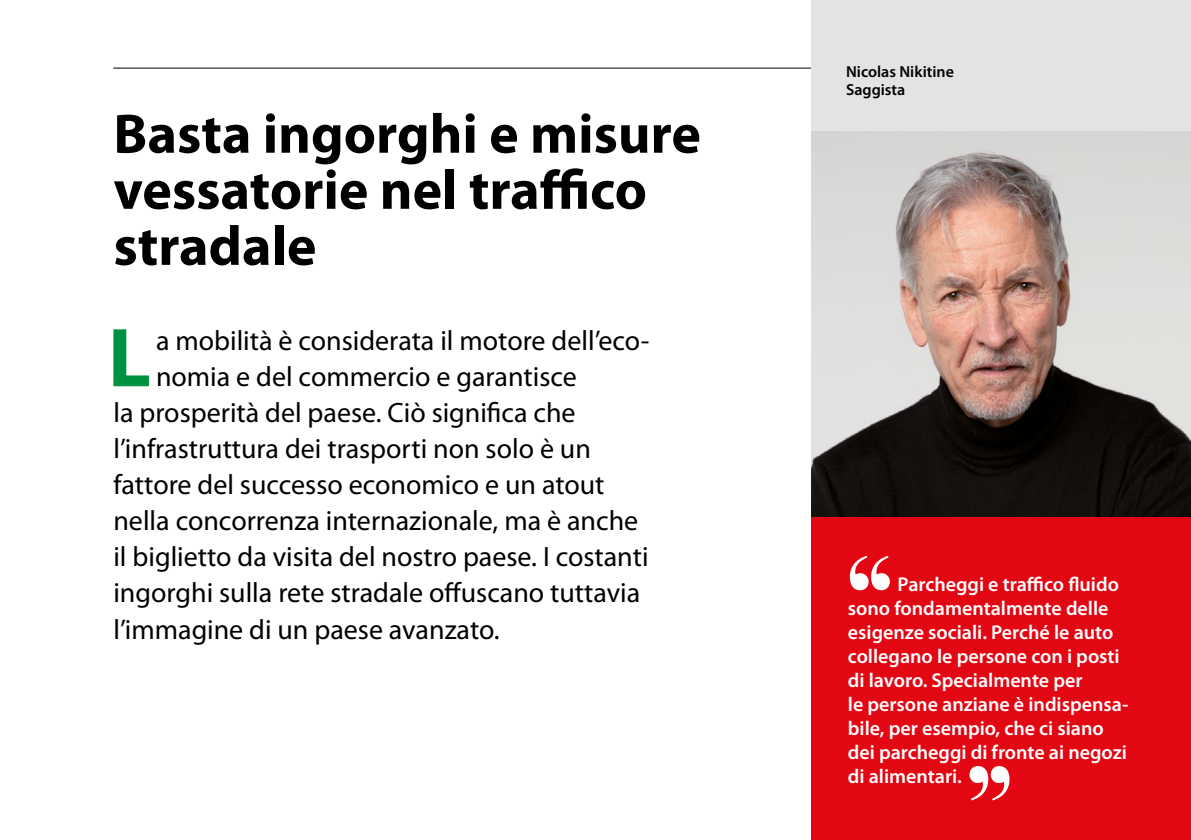
<style>
.page{position:relative;width:1191px;height:840px;background:#fff}
.page>*{position:absolute;margin:0;border:0;box-sizing:border-box;transform-origin:0 0}
.t1{font:700 84.4px "Myriad Pro";color:#009240}
.t2{font:700 56px/56px "Myriad Pro";color:#000}
.t3{font:28px "Myriad Pro";color:#000}
.t4{font:600 20px/24px "Myriad Pro";color:#fff}
.t5{font:600 16px "Myriad Pro";color:#000}
</style>
<div class="page">
<hr style="left:113px;top:68px;width:1010px;height:1px;background:#000">
<div style="left:811px;top:0;width:380px;height:184px;background:#e3e3e3"></div>
<div style="left:811px;top:516px;width:380px;height:323px;background:#e30613"></div>
<svg style="left:850px;top:556px;width:40px;height:34px"></svg>
<svg style="left:969px;top:766px;width:40px;height:34px"></svg>
<img style="left:811px;top:131px;width:380px;height:385px">
<p class="t2" style="left:113px;top:104px;width:589px">Basta ingorghi e misure vessatorie nel traffico stradale</p>
<p class="t1" style="left:108px;top:302px;width:45px">L</p>
<p class="t3" style="left:156px;top:323px;width:495px">a mobilità è considerata il motore dell’eco-</p>
<p class="t3" style="left:156px;top:359px;width:422px">nomia e del commercio e garantisce</p>
<p class="t3" style="left:113px;top:395px;width:464px">la prosperità del paese. Ciò significa che</p>
<p class="t3" style="left:113px;top:431px;width:479px">l’infrastruttura dei trasporti non solo è un</p>
<p class="t3" style="left:113px;top:467px;width:492px">fattore del successo economico e un atout</p>
<p class="t3" style="left:113px;top:503px;width:526px">nella concorrenza internazionale, ma è anche</p>
<p class="t3" style="left:113px;top:539px;width:536px">il biglietto da visita del nostro paese. I costanti</p>
<p class="t3" style="left:113px;top:575px;width:528px">ingorghi sulla rete stradale offuscano tuttavia</p>
<p class="t3" style="left:113px;top:611px;width:388px">l’immagine di un paese avanzato.</p>
<p class="t5" style="left:846px;top:61px;width:109px">Nicolas Nikitine</p>
<p class="t5" style="left:846px;top:79px;width:61px">Saggista</p>
<p class="t4" style="left:848px;top:571px;width:282px;text-indent:50px">Parcheggi e traffico fluido sono fondamentalmente delle esigenze sociali. Perché le auto collegano le persone con i posti di lavoro. Specialmente per<br>le persone anziane è indispensa&shy;bile, per esempio, che ci siano dei parcheggi di fronte ai negozi di alimentari.</p>
</div>
